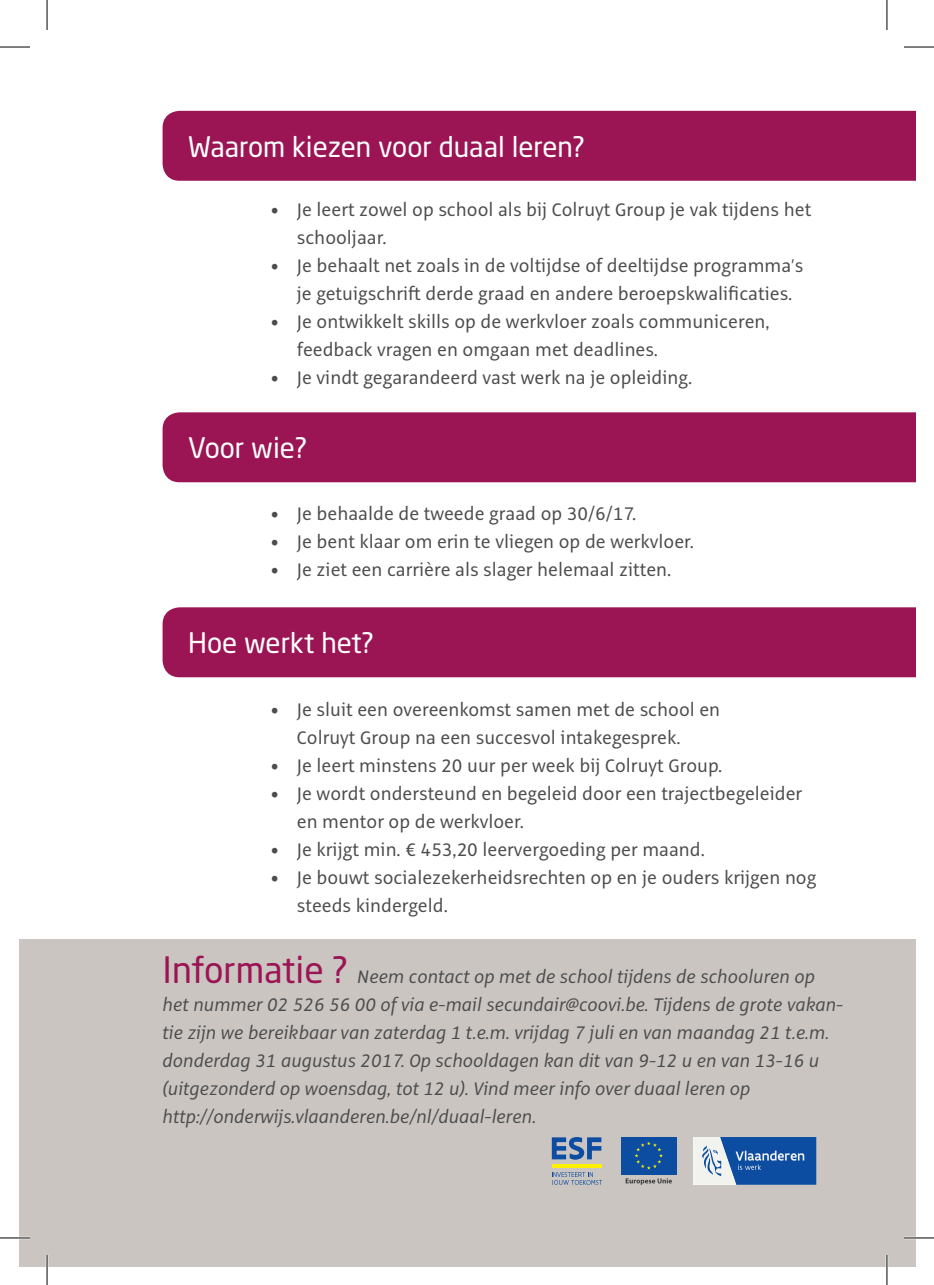
<style>
.page{position:relative;width:934px;height:1285px;background:#fff}
.page>*{position:absolute;margin:0;border:0;box-sizing:border-box;transform-origin:0 0}
.t1{font:28px "Neo Sans Pro";color:#fff}
.t2{font:20px/28px "Alto Pro";color:#4b4c4d}
.t3{font:italic 20px/28px "Alto Pro";color:#4b4c4d}
.s1{font-family:"Neo Sans Pro";font-style:normal;font-size:36px;color:#9b1555}
</style>
<div class="page">
<div style="left:162px;top:111px;width:752px;height:70px;background:#9b1555"></div>
<div style="left:162px;top:412px;width:752px;height:70px;background:#9b1555"></div>
<div style="left:162px;top:607px;width:752px;height:70px;background:#9b1555"></div>
<div style="left:19px;top:939px;width:895px;height:327px;background:#cac5c1"></div>
<svg style="left:625px;top:1178px;width:46px;height:6px"></svg>
<div style="left:620px;top:1137px;width:56px;height:37px;background:#0d4da1"></div>
<svg style="left:635px;top:1141px;width:27px;height:28px"></svg>
<svg style="left:693px;top:1137px;width:122px;height:47px;background:#5580b9"></svg>
<hr style="left:551px;top:1164px;width:50px;height:3px;background:#fff101">
<svg style="left:551px;top:1137px;width:50px;height:22px"></svg>
<svg style="left:552px;top:1172px;width:50px;height:12px"></svg>
<hr style="left:0;top:1236px;width:30px;height:3px;background:#fff">
<hr style="left:903px;top:1236px;width:30px;height:3px;background:#fff">
<hr style="left:46px;top:1255px;width:2px;height:30px;background:#fff">
<hr style="left:885px;top:1255px;width:2px;height:30px;background:#fff">
<hr style="left:0;top:47px;width:30px;height:1px;background:#000">
<hr style="left:903px;top:47px;width:30px;height:1px;background:#000">
<hr style="left:0;top:1237px;width:30px;height:1px;background:#000">
<hr style="left:903px;top:1237px;width:30px;height:1px;background:#000">
<hr style="left:47px;top:0;width:1px;height:30px;background:#000">
<hr style="left:47px;top:1255px;width:1px;height:30px;background:#000">
<hr style="left:886px;top:0;width:1px;height:30px;background:#000">
<hr style="left:886px;top:1255px;width:1px;height:30px;background:#000">
<h1 class="t1" style="left:188px;top:129px;width:398px">Waarom kiezen voor duaal leren?</h1>
<p class="t2" style="left:297px;top:195px;width:515px;text-indent:-26px">• Je leert zowel op school als bij Colruyt Group je vak tijdens het schooljaar.</p>
<p class="t2" style="left:297px;top:251px;width:507px;text-indent:-26px">• Je behaalt net zoals in de voltijdse of deeltijdse programma’s je getuigschrift derde graad en andere beroepskwalificaties.</p>
<p class="t2" style="left:297px;top:307px;width:474px;text-indent:-26px">• Je ontwikkelt skills op de werkvloer zoals communiceren, feedback vragen en omgaan met deadlines.</p>
<p class="t2" style="left:271px;top:363px;width:422px">• Je vindt gegarandeerd vast werk na je opleiding.</p>
<h1 class="t1" style="left:188px;top:430px;width:121px">Voor wie?</h1>
<p class="t2" style="left:271px;top:499px;width:367px">• Je behaalde de tweede graad op 30/6/17.</p>
<p class="t2" style="left:271px;top:527px;width:424px">• Je bent klaar om erin te vliegen op de werkvloer.</p>
<p class="t2" style="left:271px;top:555px;width:402px">• Je ziet een carrière als slager helemaal zitten.</p>
<h1 class="t1" style="left:188px;top:625px;width:187px">Hoe werkt het?</h1>
<p class="t2" style="left:297px;top:696px;width:424px;text-indent:-26px">• Je sluit een overeenkomst samen met de school en<br>Colruyt Group na een succesvol intakegesprek.</p>
<p class="t2" style="left:271px;top:752px;width:453px">• Je leert minstens 20 uur per week bij Colruyt Group.</p>
<p class="t2" style="left:297px;top:780px;width:506px;text-indent:-26px">• Je wordt ondersteund en begeleid door een trajectbegeleider en mentor op de werkvloer.</p>
<p class="t2" style="left:271px;top:836px;width:435px">• Je krijgt min. € 453,20 leervergoeding per maand.</p>
<p class="t2" style="left:297px;top:864px;width:521px;text-indent:-26px">• Je bouwt socialezekerheidsrechten op en je ouders krijgen nog steeds kindergeld.</p>
<p class="t3" style="left:162px;top:963px;width:682px"><span class="s1">Informatie ?</span> Neem contact op met de school tijdens de schooluren op het nummer 02 526 56 00 of via e-mail secundair@coovi.be. Tijdens de grote vakan&shy;tie zijn we bereikbaar van zaterdag 1 t.e.m. vrijdag 7 juli en van maandag 21 t.e.m. donderdag 31 augustus 2017. Op schooldagen kan dit van 9-12 u en van 13-16 u (uitgezonderd op woensdag, tot 12 u). Vind meer info over duaal leren op http://onderwijs.vlaanderen.be/nl/duaal-leren.</p>
</div>
